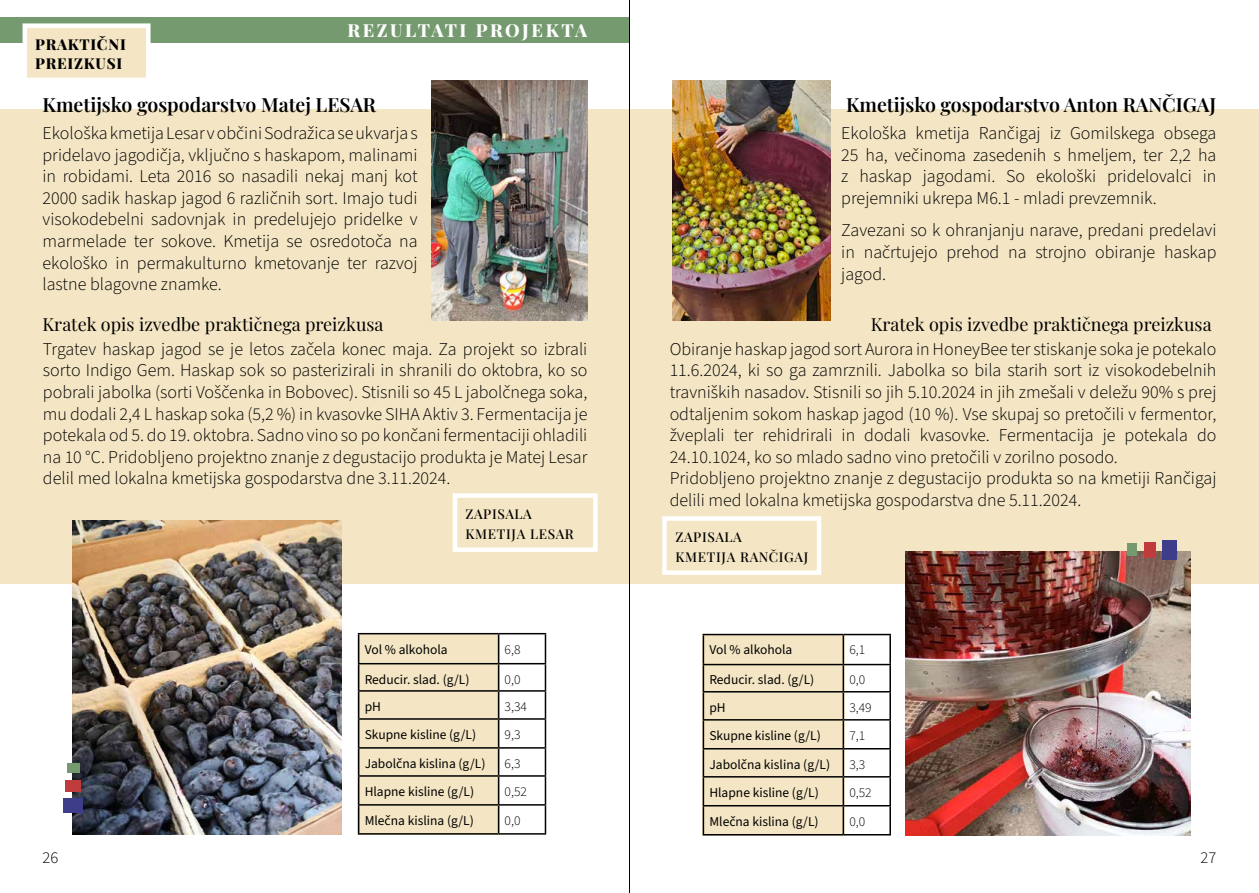
<style>
.page{position:relative;width:1259px;height:893px;background:#fff}
.page>*{position:absolute;margin:0;border:0;box-sizing:border-box;transform-origin:0 0}
.t1{font:600 19.5px "Playfair Display";color:#000}
.t2{font:300 18px/21.6px "Source Sans 3";color:#000;text-align:justify}
.t3{font:18px "Playfair Display";color:#000}
.t4{font:800 18px "Playfair Display";letter-spacing:.14em;color:#fff}
.t5{font:300 16.5px "Source Sans 3";color:#000}
.t6{font:800 15px/19.5px "Playfair Display";letter-spacing:.05em;color:#000}
.t7{font:13.5px "Source Sans 3";color:#000}
.t8{font:300 13.5px "Source Sans 3";color:#000}
.t9{font:500 13.5px/19.5px "Playfair Display";letter-spacing:.05em;color:#000}
</style>
<div class="page">
<div style="left:358px;top:633px;width:142px;height:202px;background:#f4e6c4"></div>
<div style="left:629px;top:109px;width:630px;height:475px;background:#f4e6c4"></div>
<div style="left:0;top:109px;width:629px;height:475px;background:#f4e6c4"></div>
<div style="left:0;top:17px;width:629px;height:26px;background:#759a6f"></div>
<div style="left:23px;top:23px;width:128px;height:59px;background:#f4e6c4;border:4px solid #fff"></div>
<div style="left:453px;top:493px;width:144px;height:59px;background:#f4e6c4;border:4px solid #fff"></div>
<div style="left:662px;top:516px;width:159px;height:59px;background:#f4e6c4;border:4px solid #fff"></div>
<img style="left:73px;top:520px;width:268px;height:315px">
<div style="left:64px;top:798px;width:19px;height:15px;background:#3d3d8a"></div>
<div style="left:66px;top:780px;width:15px;height:12px;background:#c03c3c"></div>
<div style="left:67px;top:763px;width:12px;height:10px;background:#759a6f"></div>
<img style="left:431px;top:80px;width:156px;height:241px">
<img style="left:672px;top:80px;width:158px;height:241px">
<img style="left:906px;top:551px;width:284px;height:284px">
<div style="left:1162px;top:540px;width:14px;height:19px;background:#3d3d8a"></div>
<div style="left:1144px;top:542px;width:11px;height:15px;background:#c03c3c"></div>
<div style="left:1127px;top:543px;width:10px;height:13px;background:#759a6f"></div>
<hr style="left:629px;top:0;width:1px;height:893px;background:#000">
<hr style="left:358px;top:633px;width:140px;height:1px;background:#000">
<hr style="left:498px;top:633px;width:48px;height:1px;background:#000">
<hr style="left:358px;top:663px;width:140px;height:1px;background:#000">
<hr style="left:498px;top:663px;width:48px;height:1px;background:#000">
<hr style="left:358px;top:690px;width:140px;height:2px;background:#000">
<hr style="left:498px;top:690px;width:48px;height:2px;background:#000">
<hr style="left:358px;top:718px;width:140px;height:2px;background:#000">
<hr style="left:498px;top:718px;width:48px;height:2px;background:#000">
<hr style="left:358px;top:747px;width:140px;height:2px;background:#000">
<hr style="left:498px;top:747px;width:48px;height:2px;background:#000">
<hr style="left:358px;top:775px;width:140px;height:2px;background:#000">
<hr style="left:498px;top:775px;width:48px;height:2px;background:#000">
<hr style="left:358px;top:804px;width:140px;height:2px;background:#000">
<svg style="left:358px;top:634px;width:1px;height:199px"></svg>
<hr style="left:498px;top:804px;width:48px;height:2px;background:#000">
<svg style="left:498px;top:634px;width:1px;height:199px"></svg>
<svg style="left:545px;top:634px;width:1px;height:199px"></svg>
<hr style="left:358px;top:833px;width:140px;height:2px;background:#000">
<hr style="left:498px;top:833px;width:48px;height:2px;background:#000">
<div style="left:702px;top:634px;width:142px;height:201px;background:#f4e6c4"></div>
<hr style="left:702px;top:634px;width:141px;height:1px;background:#000">
<hr style="left:702px;top:635px;width:2px;height:29px;background:#000">
<hr style="left:843px;top:634px;width:48px;height:1px;background:#000">
<hr style="left:842px;top:635px;width:2px;height:29px;background:#000">
<hr style="left:889px;top:635px;width:2px;height:29px;background:#000">
<hr style="left:702px;top:664px;width:141px;height:1px;background:#000">
<hr style="left:702px;top:665px;width:2px;height:26px;background:#000">
<hr style="left:843px;top:664px;width:48px;height:1px;background:#000">
<hr style="left:842px;top:665px;width:2px;height:26px;background:#000">
<hr style="left:889px;top:665px;width:2px;height:26px;background:#000">
<hr style="left:702px;top:691px;width:141px;height:1px;background:#000">
<hr style="left:702px;top:692px;width:2px;height:27px;background:#000">
<hr style="left:843px;top:691px;width:48px;height:1px;background:#000">
<hr style="left:842px;top:692px;width:2px;height:27px;background:#000">
<hr style="left:889px;top:692px;width:2px;height:27px;background:#000">
<hr style="left:702px;top:719px;width:141px;height:2px;background:#000">
<hr style="left:702px;top:721px;width:2px;height:27px;background:#000">
<hr style="left:843px;top:719px;width:48px;height:2px;background:#000">
<hr style="left:842px;top:721px;width:2px;height:27px;background:#000">
<hr style="left:889px;top:721px;width:2px;height:27px;background:#000">
<hr style="left:702px;top:748px;width:141px;height:1px;background:#000">
<hr style="left:702px;top:749px;width:2px;height:27px;background:#000">
<hr style="left:843px;top:748px;width:48px;height:1px;background:#000">
<hr style="left:842px;top:749px;width:2px;height:27px;background:#000">
<hr style="left:889px;top:749px;width:2px;height:27px;background:#000">
<hr style="left:702px;top:776px;width:141px;height:2px;background:#000">
<hr style="left:702px;top:778px;width:2px;height:27px;background:#000">
<hr style="left:843px;top:776px;width:48px;height:2px;background:#000">
<hr style="left:842px;top:778px;width:2px;height:27px;background:#000">
<hr style="left:889px;top:778px;width:2px;height:27px;background:#000">
<hr style="left:702px;top:805px;width:141px;height:1px;background:#000">
<hr style="left:702px;top:806px;width:2px;height:28px;background:#000">
<hr style="left:843px;top:805px;width:48px;height:1px;background:#000">
<hr style="left:842px;top:806px;width:2px;height:28px;background:#000">
<hr style="left:889px;top:806px;width:2px;height:28px;background:#000">
<hr style="left:702px;top:834px;width:141px;height:1px;background:#000">
<hr style="left:843px;top:834px;width:48px;height:1px;background:#000">
<p class="t4" style="left:347px;top:16px;width:241px">REZULTATI PROJEKTA</p>
<p class="t6" style="left:35px;top:33px;width:92px">PRAKTIČNI<br>PREIZKUSI</p>
<p class="t1" style="left:43px;top:89px;width:335px">Kmetijsko gospodarstvo Matej LESAR</p>
<p class="t2" style="left:43px;top:122px;width:377px">Ekološka kmetija Lesar v občini Sodražica se ukvarja s pridelavo jagodičja, vključno s haskapom, malinami in robidami. Leta 2016 so nasadili nekaj manj kot 2000 sadik haskap jagod 6 različnih sort. Imajo tudi visokodebelni sadovnjak in predelujejo pridelke v marmelade ter sokove. Kmetija se osredotoča na ekološko in permakulturno kmetovanje ter razvoj lastne blagovne znamke.</p>
<p class="t3" style="left:43px;top:310px;width:342px">Kratek opis izvedbe praktičnega preizkusa</p>
<p class="t2" style="left:43px;top:338px;width:546px">Trgatev haskap jagod se je letos začela konec maja. Za projekt so izbrali sorto Indigo Gem. Haskap sok so pasterizirali in shranili do oktobra, ko so pobrali jabolka (sorti Voščenka in Bobovec). Stisnili so 45 L jabolčnega soka, mu dodali 2,4 L haskap soka (5,2 %) in kvasovke SIHA Aktiv 3. Fermentacija je potekala od 5. do 19. oktobra. Sadno vino so po končani fermentaciji ohladili na 10 °C. Pridobljeno projektno znanje z degustacijo produkta je Matej Lesar delil med lokalna kmetijska gospodarstva dne 3.11.2024.</p>
<p class="t9" style="left:465px;top:503px;width:110px">ZAPISALA<br>KMETIJA LESAR</p>
<p class="t7" style="left:365px;top:641px;width:84px">Vol % alkohola</p>
<p class="t8" style="left:504px;top:641px;width:17px">6,8</p>
<p class="t7" style="left:365px;top:671px;width:106px">Reducir. slad. (g/L)</p>
<p class="t8" style="left:504px;top:671px;width:17px">0,0</p>
<p class="t7" style="left:365px;top:698px;width:18px">pH</p>
<p class="t8" style="left:504px;top:698px;width:24px">3,34</p>
<p class="t7" style="left:365px;top:726px;width:113px">Skupne kisline (g/L)</p>
<p class="t8" style="left:504px;top:726px;width:17px">9,3</p>
<p class="t7" style="left:365px;top:755px;width:122px">Jabolčna kislina (g/L)</p>
<p class="t8" style="left:504px;top:755px;width:17px">6,3</p>
<p class="t7" style="left:365px;top:783px;width:111px">Hlapne kisline (g/L)</p>
<p class="t8" style="left:504px;top:783px;width:24px">0,52</p>
<p class="t7" style="left:365px;top:812px;width:111px">Mlečna kislina (g/L)</p>
<p class="t8" style="left:504px;top:812px;width:17px">0,0</p>
<p class="t1" style="left:846px;top:89px;width:372px">Kmetijsko gospodarstvo Anton RANČIGAJ</p>
<p class="t2" style="left:841px;top:122px;width:377px">Ekološka kmetija Rančigaj iz Gomilskega obsega 25 ha, večinoma zasedenih s hmeljem, ter 2,2 ha z haskap jagodami. So ekološki pridelovalci in prejemniki ukrepa M6.1 - mladi prevzemnik.</p>
<p class="t2" style="left:841px;top:220px;width:377px">Zavezani so k ohranjanju narave, predani predelavi in načrtujejo prehod na strojno obiranje haskap jagod.</p>
<p class="t3" style="left:870px;top:310px;width:342px">Kratek opis izvedbe praktičnega preizkusa</p>
<p class="t2" style="left:669px;top:338px;width:548px;text-align:left">Obiranje haskap jagod sort Aurora in HoneyBee ter stiskanje soka je potekalo 11.6.2024, ki so ga zamrznili. Jabolka so bila starih sort iz visokodebelnih travniških nasadov. Stisnili so jih 5.10.2024 in jih zmešali v deležu 90% s prej odtaljenim sokom haskap jagod (10 %). Vse skupaj so pretočili v fermentor, žveplali ter rehidrirali in dodali kvasovke. Fermentacija je potekala do 24.10.1024, ko so mlado sadno vino pretočili v zorilno posodo.<br>Pridobljeno projektno znanje z degustacijo produkta so na kmetiji Rančigaj delili med lokalna kmetijska gospodarstva dne 5.11.2024.</p>
<p class="t9" style="left:675px;top:526px;width:135px">ZAPISALA<br>KMETIJA RANČIGAJ</p>
<p class="t7" style="left:709px;top:641px;width:84px">Vol % alkohola</p>
<p class="t8" style="left:849px;top:642px;width:17px">6,1</p>
<p class="t7" style="left:709px;top:671px;width:106px">Reducir. slad. (g/L)</p>
<p class="t8" style="left:849px;top:672px;width:17px">0,0</p>
<p class="t7" style="left:709px;top:699px;width:18px">pH</p>
<p class="t8" style="left:849px;top:699px;width:24px">3,49</p>
<p class="t7" style="left:709px;top:727px;width:113px">Skupne kisline (g/L)</p>
<p class="t8" style="left:849px;top:727px;width:17px">7,1</p>
<p class="t7" style="left:709px;top:756px;width:122px">Jabolčna kislina (g/L)</p>
<p class="t8" style="left:849px;top:756px;width:17px">3,3</p>
<p class="t7" style="left:709px;top:784px;width:111px">Hlapne kisline (g/L)</p>
<p class="t8" style="left:849px;top:784px;width:24px">0,52</p>
<p class="t7" style="left:709px;top:813px;width:111px">Mlečna kislina (g/L)</p>
<p class="t8" style="left:849px;top:813px;width:17px">0,0</p>
<p class="t5" style="left:43px;top:848px;width:17px">26</p>
<p class="t5" style="left:1200px;top:848px;width:17px">27</p>
</div>
